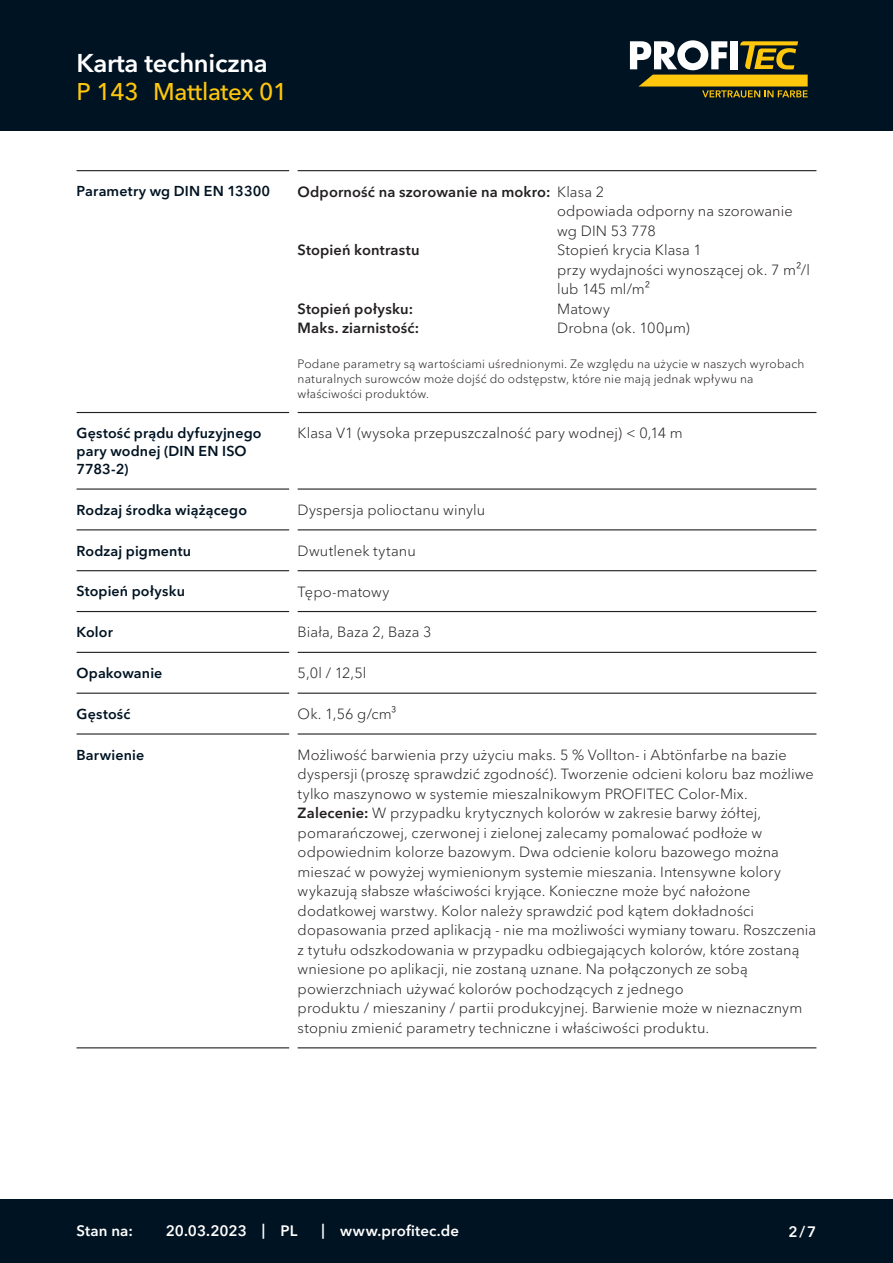
<style>
.page{position:relative;width:893px;height:1263px;background:#fff}
.page>*{position:absolute;margin:0;border:0;box-sizing:border-box;transform-origin:0 0}
.CB_AF_Kopf_TM{font:600 25.5px "Avenir Next Cyr";letter-spacing:-.01em;color:#fff}
.CB_AF_Kopf_Produktna{font:500 24px "Avenir Next Cyr";letter-spacing:-.01em;color:#fec70c}
.CB_AF_Fuss_Stand_lin{font:600 15px "Avenir Next Cyr";letter-spacing:.01em;color:#fff}
.CB_AF_Text_Standard{font:300 14.7px/19.5px "Avenir Next Cyr";letter-spacing:.005em;color:#231f20}
.CB_AF_Text_Standard-2{font:600 14.7px "Avenir Next Cyr";letter-spacing:.01em;color:#231f20}
.CB_AF_Abschnitt_Uebe{font:600 14.25px/18px "Avenir Next Cyr";letter-spacing:.01em;color:#001322}
.CB_AF_Text_Standard-3{font:300 12px/15px "Avenir Next Cyr";letter-spacing:.015em;color:#231f20}
.s1{font-weight:300}
.s2{font-weight:600}
</style>
<div class="page">
<div style="left:0;top:0;width:893px;height:131px;background:#001322"></div>
<div style="left:0;top:1199px;width:893px;height:64px;background:#001322"></div>
<svg style="left:630px;top:40px;width:178px;height:58px"></svg>
<hr style="left:77px;top:170px;width:212px;height:1px;background:#231f20">
<hr style="left:298px;top:170px;width:518px;height:1px;background:#231f20">
<hr style="left:77px;top:412px;width:212px;height:1px;background:#231f20">
<hr style="left:298px;top:412px;width:518px;height:1px;background:#231f20">
<hr style="left:77px;top:488px;width:212px;height:2px;background:#231f20">
<hr style="left:298px;top:488px;width:518px;height:2px;background:#231f20">
<hr style="left:77px;top:529px;width:212px;height:1px;background:#231f20">
<hr style="left:298px;top:529px;width:518px;height:1px;background:#231f20">
<hr style="left:77px;top:570px;width:212px;height:1px;background:#231f20">
<hr style="left:298px;top:570px;width:518px;height:1px;background:#231f20">
<hr style="left:77px;top:611px;width:212px;height:1px;background:#231f20">
<hr style="left:298px;top:611px;width:518px;height:1px;background:#231f20">
<hr style="left:77px;top:652px;width:212px;height:1px;background:#231f20">
<hr style="left:298px;top:652px;width:518px;height:1px;background:#231f20">
<hr style="left:77px;top:693px;width:212px;height:1px;background:#231f20">
<hr style="left:298px;top:693px;width:518px;height:1px;background:#231f20">
<hr style="left:77px;top:733px;width:212px;height:1px;background:#231f20">
<hr style="left:298px;top:733px;width:518px;height:1px;background:#231f20">
<hr style="left:77px;top:1047px;width:212px;height:1px;background:#231f20">
<hr style="left:298px;top:1047px;width:518px;height:1px;background:#231f20">
<p class="CB_AF_Kopf_TM" style="left:77px;top:47px;width:193px">Karta techniczna</p>
<p class="CB_AF_Kopf_Produktna" style="left:77px;top:78px;width:64px">P 143</p>
<p class="CB_AF_Kopf_Produktna" style="left:153px;top:78px;width:136px">Mattlatex 01</p>
<p class="CB_AF_Abschnitt_Uebe" style="left:77px;top:182px;width:195px">Parametry wg DIN EN 13300</p>
<p class="CB_AF_Text_Standard-2" style="left:298px;top:183px;width:308px">Odporność na szorowanie na mokro: <span class="s1">Klasa 2</span></p>
<p class="CB_AF_Text_Standard" style="left:557px;top:201px;width:237px">odpowiada odporny na szorowanie</p>
<p class="CB_AF_Text_Standard" style="left:557px;top:221px;width:100px">wg DIN 53 778</p>
<p class="CB_AF_Text_Standard-2" style="left:298px;top:241px;width:123px">Stopień kontrastu</p>
<p class="CB_AF_Text_Standard" style="left:557px;top:240px;width:254px">Stopień krycia Klasa 1<br>przy wydajności wynoszącej ok. 7 m²/l lub 145 ml/m²</p>
<p class="CB_AF_Text_Standard-2" style="left:298px;top:300px;width:117px">Stopień połysku:</p>
<p class="CB_AF_Text_Standard" style="left:557px;top:299px;width:54px">Matowy</p>
<p class="CB_AF_Text_Standard-2" style="left:298px;top:319px;width:123px">Maks. ziarnistość:</p>
<p class="CB_AF_Text_Standard" style="left:557px;top:318px;width:134px">Drobna (ok. 100μm)</p>
<p class="CB_AF_Text_Standard-3" style="left:298px;top:356px;width:508px">Podane parametry są wartościami uśrednionymi. Ze względu na użycie w naszych wyrobach naturalnych surowców może dojść do odstępstw, które nie mają jednak wpływu na właściwości produktów.</p>
<p class="CB_AF_Abschnitt_Uebe" style="left:77px;top:424px;width:187px">Gęstość prądu dyfuzyjnego pary wodnej (DIN EN ISO<br>7783-2)</p>
<p class="CB_AF_Text_Standard" style="left:298px;top:424px;width:387px">Klasa V1 (wysoka przepuszczalność pary wodnej) &lt; 0,14 m</p>
<p class="CB_AF_Abschnitt_Uebe" style="left:77px;top:501px;width:172px">Rodzaj środka wiążącego</p>
<p class="CB_AF_Text_Standard" style="left:298px;top:500px;width:189px">Dyspersja polioctanu winylu</p>
<p class="CB_AF_Abschnitt_Uebe" style="left:77px;top:541px;width:116px">Rodzaj pigmentu</p>
<p class="CB_AF_Text_Standard" style="left:298px;top:541px;width:120px">Dwutlenek tytanu</p>
<p class="CB_AF_Abschnitt_Uebe" style="left:77px;top:582px;width:110px">Stopień połysku</p>
<p class="CB_AF_Text_Standard" style="left:298px;top:582px;width:93px">Tępo-matowy</p>
<p class="CB_AF_Abschnitt_Uebe" style="left:77px;top:623px;width:38px">Kolor</p>
<p class="CB_AF_Text_Standard" style="left:298px;top:623px;width:136px">Biała, Baza 2, Baza 3</p>
<p class="CB_AF_Abschnitt_Uebe" style="left:77px;top:664px;width:87px">Opakowanie</p>
<p class="CB_AF_Text_Standard" style="left:298px;top:663px;width:70px">5,0l / 12,5l</p>
<p class="CB_AF_Abschnitt_Uebe" style="left:77px;top:705px;width:55px">Gęstość</p>
<p class="CB_AF_Text_Standard" style="left:298px;top:704px;width:100px">Ok. 1,56 g/cm³</p>
<p class="CB_AF_Abschnitt_Uebe" style="left:77px;top:746px;width:69px">Barwienie</p>
<p class="CB_AF_Text_Standard" style="left:298px;top:745px;width:520px">Możliwość barwienia przy użyciu maks. 5 % Vollton- i Abtönfarbe na bazie dyspersji (proszę sprawdzić zgodność). Tworzenie odcieni koloru baz możliwe tylko maszynowo w systemie mieszalnikowym PROFITEC Color-Mix.<br><span class="s2">Zalecenie:</span> W przypadku krytycznych kolorów w zakresie barwy żółtej, pomarańczowej, czerwonej i zielonej zalecamy pomalować podłoże w odpowiednim kolorze bazowym. Dwa odcienie koloru bazowego można mieszać w powyżej wymienionym systemie mieszania. Intensywne kolory wykazują słabsze właściwości kryjące. Konieczne może być nałożone dodatkowej warstwy. Kolor należy sprawdzić pod kątem dokładności dopasowania przed aplikacją - nie ma możliwości wymiany towaru. Roszczenia z tytułu odszkodowania w przypadku odbiegających kolorów, które zostaną wniesione po aplikacji, nie zostaną uznane. Na połączonych ze sobą powierzchniach używać kolorów pochodzących z jednego<br>produktu / mieszaniny / partii produkcyjnej. Barwienie może w nieznacznym stopniu zmienić parametry techniczne i właściwości produktu.</p>
<p class="CB_AF_Fuss_Stand_lin" style="left:77px;top:1222px;width:58px">Stan na:</p>
<p class="CB_AF_Fuss_Stand_lin" style="left:166px;top:1222px;width:83px">20.03.2023</p>
<p class="CB_AF_Fuss_Stand_lin" style="left:262px;top:1221px;width:5px">|</p>
<p class="CB_AF_Fuss_Stand_lin" style="left:281px;top:1222px;width:18px">PL</p>
<p class="CB_AF_Fuss_Stand_lin" style="left:321px;top:1221px;width:5px">|</p>
<p class="CB_AF_Fuss_Stand_lin" style="left:340px;top:1222px;width:120px">www.profitec.de</p>
<p class="CB_AF_Fuss_Stand_lin" style="left:788px;top:1222px;width:29px">2/7</p>
</div>
